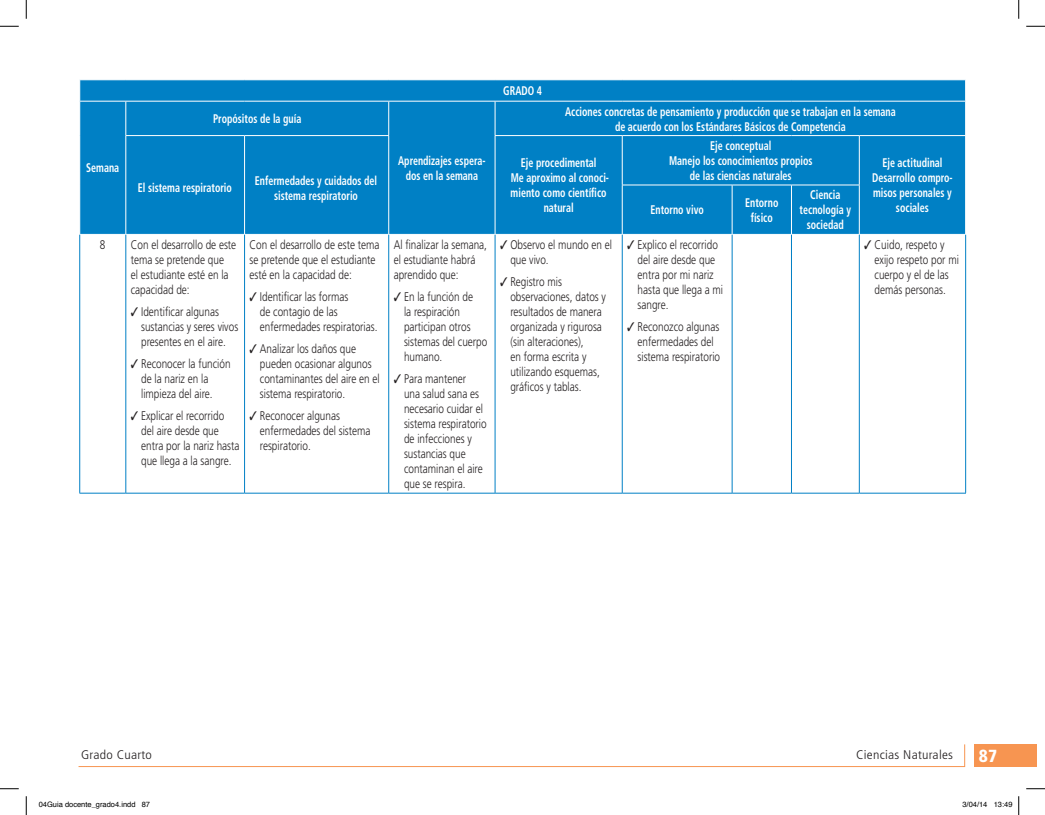
<style>
.page{position:relative;width:1045px;height:815px;background:#fff}
.page>*{position:absolute;margin:0;border:0;box-sizing:border-box;transform-origin:0 0}
.t1{font:900 condensed 17.5px "Frutiger LT Std";color:#fff}
.t2{font:300 12.5px/15px "Frutiger LT Std";color:#231f20;scale:.8 1}
.t3{font:700 condensed 12.5px/15px "Frutiger LT Std";color:#fff;text-align:center;scale:.8 1}
.t4{font:300 condensed 12.5px "Frutiger LT Std";letter-spacing:.02em;color:#231f20;scale:1.1 1}
.t5{font:7.5px "Helvetica";color:#000}
</style>
<div class="page">
<div style="left:974px;top:743px;width:62px;height:23px;background:#f79551"></div>
<svg style="left:78px;top:744px;width:887px;height:23px"></svg>
<div style="left:80px;top:80px;width:885px;height:154px;background:#0080c5"></div>
<svg style="left:79px;top:80px;width:1px;height:21px"></svg>
<svg style="left:965px;top:80px;width:1px;height:21px"></svg>
<hr style="left:79px;top:101px;width:47px;height:1px;background:#fff">
<hr style="left:126px;top:101px;width:118px;height:1px;background:#fff">
<hr style="left:125px;top:101px;width:1px;height:34px;background:#fff">
<hr style="left:244px;top:101px;width:145px;height:1px;background:#fff">
<hr style="left:389px;top:101px;width:106px;height:1px;background:#fff">
<hr style="left:388px;top:101px;width:1px;height:34px;background:#fff">
<hr style="left:495px;top:101px;width:127px;height:1px;background:#fff">
<hr style="left:495px;top:101px;width:1px;height:34px;background:#fff">
<hr style="left:622px;top:101px;width:110px;height:1px;background:#fff">
<hr style="left:732px;top:101px;width:59px;height:1px;background:#fff">
<hr style="left:791px;top:101px;width:68px;height:1px;background:#fff">
<hr style="left:859px;top:101px;width:107px;height:1px;background:#fff">
<hr style="left:125px;top:135px;width:119px;height:1px;background:#fff">
<hr style="left:125px;top:136px;width:1px;height:49px;background:#fff">
<hr style="left:244px;top:135px;width:145px;height:1px;background:#fff">
<hr style="left:244px;top:136px;width:1px;height:49px;background:#fff">
<hr style="left:388px;top:136px;width:1px;height:49px;background:#fff">
<hr style="left:125px;top:185px;width:1px;height:49px;background:#fff">
<hr style="left:244px;top:185px;width:1px;height:49px;background:#fff">
<hr style="left:388px;top:185px;width:1px;height:49px;background:#fff">
<hr style="left:495px;top:135px;width:127px;height:1px;background:#fff">
<hr style="left:495px;top:136px;width:1px;height:49px;background:#fff">
<hr style="left:495px;top:185px;width:1px;height:49px;background:#fff">
<hr style="left:622px;top:135px;width:110px;height:1px;background:#fff">
<hr style="left:622px;top:136px;width:1px;height:49px;background:#fff">
<hr style="left:732px;top:135px;width:59px;height:1px;background:#fff">
<hr style="left:791px;top:135px;width:68px;height:1px;background:#fff">
<hr style="left:859px;top:135px;width:107px;height:1px;background:#fff">
<hr style="left:859px;top:136px;width:1px;height:49px;background:#fff">
<hr style="left:622px;top:185px;width:110px;height:1px;background:#fff">
<hr style="left:622px;top:185px;width:1px;height:49px;background:#fff">
<hr style="left:732px;top:185px;width:59px;height:1px;background:#fff">
<hr style="left:732px;top:185px;width:1px;height:49px;background:#fff">
<hr style="left:791px;top:185px;width:68px;height:1px;background:#fff">
<hr style="left:791px;top:185px;width:1px;height:49px;background:#fff">
<hr style="left:859px;top:185px;width:1px;height:49px;background:#fff">
<hr style="left:79px;top:235px;width:1px;height:257px;background:#0080c5">
<hr style="left:79px;top:492px;width:47px;height:1px;background:#0080c5">
<hr style="left:125px;top:235px;width:1px;height:257px;background:#0080c5">
<hr style="left:126px;top:492px;width:118px;height:1px;background:#0080c5">
<hr style="left:244px;top:235px;width:1px;height:257px;background:#0080c5">
<hr style="left:244px;top:492px;width:145px;height:1px;background:#0080c5">
<hr style="left:388px;top:235px;width:1px;height:257px;background:#0080c5">
<hr style="left:389px;top:492px;width:106px;height:1px;background:#0080c5">
<hr style="left:495px;top:235px;width:1px;height:257px;background:#0080c5">
<hr style="left:495px;top:492px;width:127px;height:1px;background:#0080c5">
<hr style="left:622px;top:235px;width:1px;height:257px;background:#0080c5">
<hr style="left:622px;top:492px;width:110px;height:1px;background:#0080c5">
<hr style="left:732px;top:235px;width:1px;height:257px;background:#0080c5">
<hr style="left:732px;top:492px;width:59px;height:1px;background:#0080c5">
<hr style="left:791px;top:235px;width:1px;height:257px;background:#0080c5">
<hr style="left:791px;top:492px;width:68px;height:1px;background:#0080c5">
<hr style="left:859px;top:235px;width:1px;height:257px;background:#0080c5">
<hr style="left:965px;top:235px;width:1px;height:257px;background:#0080c5">
<hr style="left:859px;top:492px;width:107px;height:1px;background:#0080c5">
<svg style="left:0;top:25px;width:19px;height:2px"></svg>
<svg style="left:1026px;top:25px;width:19px;height:2px"></svg>
<svg style="left:0;top:788px;width:19px;height:1px"></svg>
<svg style="left:1026px;top:788px;width:19px;height:1px"></svg>
<svg style="left:25px;top:0;width:2px;height:19px"></svg>
<svg style="left:25px;top:796px;width:2px;height:18px"></svg>
<svg style="left:1018px;top:0;width:1px;height:19px"></svg>
<svg style="left:1018px;top:796px;width:1px;height:18px"></svg>
<p class="t3" style="left:86px;top:161px;width:43px">Semana</p>
<p class="t3" style="left:213px;top:111px;width:112px">Propósitos de la guía</p>
<p class="t3" style="left:138px;top:180px;width:119px">El sistema respiratorio</p>
<p class="t3" style="left:255px;top:173px;width:154px">Enfermedades y cuidados del sistema respiratorio</p>
<p class="t2" style="left:100px;top:237px;width:8px">8</p>
<p class="t2" style="left:131px;top:237px;width:133px">Con el desarrollo de este tema se pretende que<br>el estudiante esté en la capacidad de:</p>
<p class="t2" style="left:141px;top:304px;width:123px;text-indent:-10px">✓ Identificar algunas sustancias y seres vivos presentes en el aire.</p>
<p class="t2" style="left:141px;top:356px;width:113px;text-indent:-10px">✓ Reconocer la función de la nariz en la limpieza del aire.</p>
<p class="t2" style="left:141px;top:408px;width:124px;text-indent:-10px">✓ Explicar el recorrido del aire desde que entra por la nariz hasta que llega a la sangre.</p>
<p class="t2" style="left:249px;top:237px;width:164px">Con el desarrollo de este tema se pretende que el estudiante esté en la capacidad de:</p>
<p class="t2" style="left:260px;top:289px;width:149px;text-indent:-10px">✓ Identificar las formas<br>de contagio de las enfermedades respiratorias.</p>
<p class="t2" style="left:260px;top:341px;width:151px;text-indent:-10px">✓ Analizar los daños que pueden ocasionar algunos contaminantes del aire en el sistema respiratorio.</p>
<p class="t2" style="left:260px;top:408px;width:140px;text-indent:-10px">✓ Reconocer algunas enfermedades del sistema respiratorio.</p>
<p class="t3" style="left:398px;top:153px;width:111px">Aprendizajes espera&shy;dos en la semana</p>
<p class="t2" style="left:394px;top:237px;width:118px">Al finalizar la semana, el estudiante habrá aprendido que:</p>
<p class="t2" style="left:404px;top:289px;width:106px;text-indent:-10px">✓ En la función de<br>la respiración participan otros sistemas del cuerpo humano.</p>
<p class="t2" style="left:404px;top:371px;width:105px;text-indent:-10px">✓ Para mantener<br>una salud sana es necesario cuidar el sistema respiratorio de infecciones y sustancias que contaminan el aire que se respira.</p>
<p class="t3" style="left:503px;top:83px;width:50px">GRADO 4</p>
<p class="t3" style="left:565px;top:104px;width:415px">Acciones concretas de pensamiento y producción que se trabajan en la semana de acuerdo con los Estándares Básicos de Competencia</p>
<p class="t3" style="left:510px;top:155px;width:125px">Eje procedimental<br>Me aproximo al conoci&shy;miento como científico natural</p>
<p class="t3" style="left:669px;top:138px;width:181px">Eje conceptual<br>Manejo los conocimientos propios de las ciencias naturales</p>
<p class="t3" style="left:872px;top:155px;width:102px">Eje actitudinal<br>Desarrollo compro&shy;misos personales y</p>
<p class="t3" style="left:745px;top:195px;width:43px">Entorno físico</p>
<p class="t3" style="left:799px;top:187px;width:66px">Ciencia tecnología y sociedad</p>
<p class="t3" style="left:650px;top:202px;width:68px">Entorno vivo</p>
<p class="t3" style="left:896px;top:200px;width:43px">sociales</p>
<p class="t2" style="left:510px;top:237px;width:129px;text-indent:-10px">✓ Observo el mundo en el que vivo.</p>
<p class="t2" style="left:510px;top:274px;width:121px;text-indent:-10px">✓ Registro mis observaciones, datos y resultados de manera organizada y rigurosa (sin alteraciones),<br>en forma escrita y utilizando esquemas, gráficos y tablas.</p>
<p class="t2" style="left:637px;top:237px;width:108px;text-indent:-10px">✓ Explico el recorrido del aire desde que entra por mi nariz hasta que llega a mi sangre.</p>
<p class="t2" style="left:637px;top:319px;width:105px;text-indent:-10px">✓ Reconozco algunas enfermedades del sistema respiratorio</p>
<p class="t2" style="left:874px;top:237px;width:107px;text-indent:-10px">✓ Cuido, respeto y exijo respeto por mi cuerpo y el de las demás personas.</p>
<p class="t4" style="left:81px;top:747px;width:66px">Grado Cuarto</p>
<p class="t4" style="left:856px;top:747px;width:90px">Ciencias Naturales</p>
<h1 class="t1" style="left:979px;top:745px;width:20px">87</h1>
<p class="t5" style="left:39px;top:798px;width:113px">04Guia docente_grado4.indd 87</p>
<p class="t5" style="left:962px;top:798px;width:52px">3/04/14 13:49</p>
</div>
